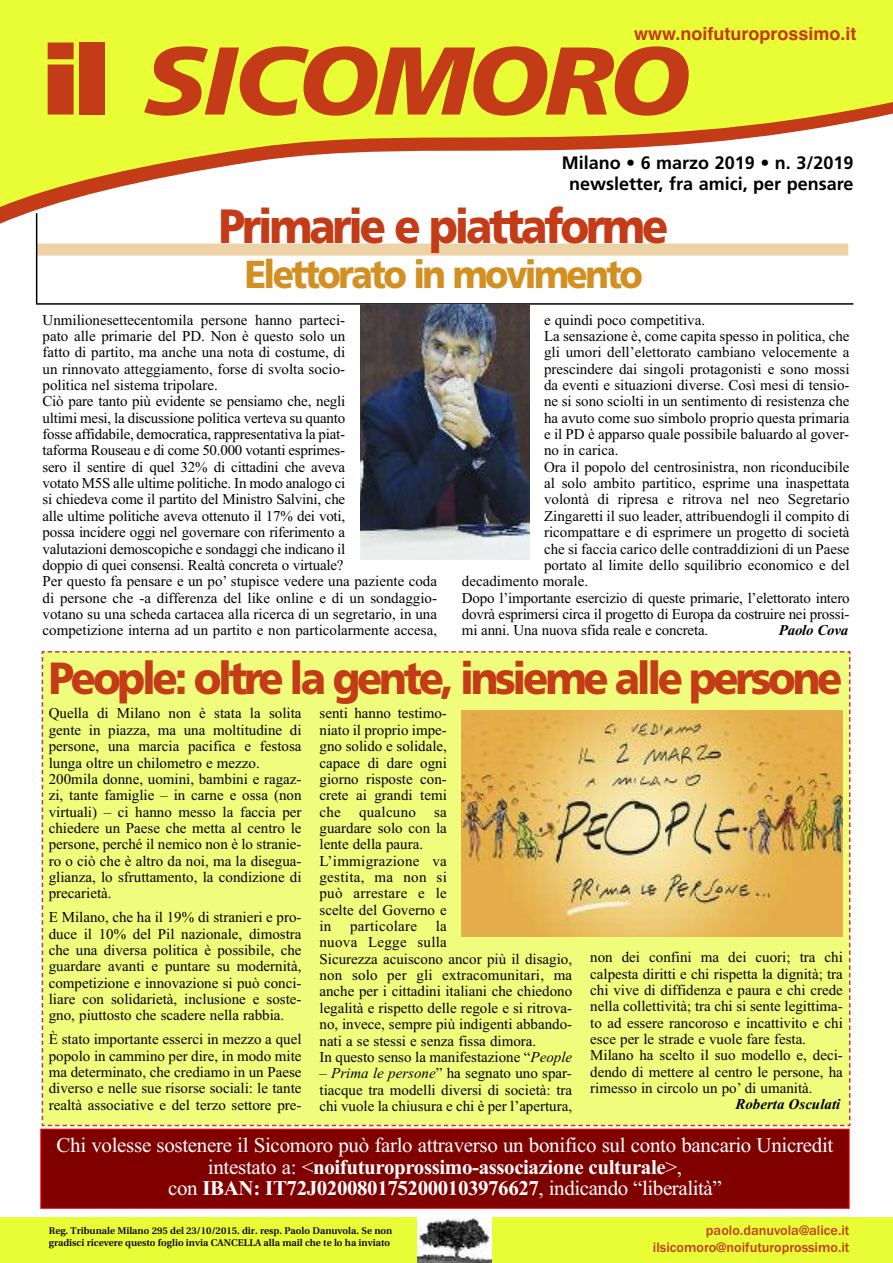
<style>
.page{position:relative;width:893px;height:1263px;background:#fff}
.page>*{position:absolute;margin:0;border:0;box-sizing:border-box;transform-origin:0 0}
.t1{font:italic 900 96px "Frutiger";letter-spacing:-.035em;color:#c33b17;scale:1.07 1}
.t2{font:900 48px "Frutiger";letter-spacing:-.075em;color:#c33b17;scale:.9 1}
.t3{font:900 45px "Frutiger";letter-spacing:-.08em;color:#c33b17;scale:.92 1}
.t4{font:900 39px "Frutiger";letter-spacing:-.075em;color:#d38f21;scale:.9 1}
.t5{font:21px/21.6px "Times New Roman";letter-spacing:-.015em;color:#fff;text-align:center}
.t6{font:700 18px/21.6px "Frutiger";color:#000;text-align:center}
.t7{font:700 18px "Helvetica";color:#c33b17}
.t8{font:15px/16.4px "Times New Roman";color:#000}
.t9{font:italic 700 15px "Times New Roman";color:#000}
.t10{font:500 14.25px/17.1px "Franklin Gothic";color:#c33b17;text-align:right}
.t11{font:600 9.75px/11.7px "Utopia";color:#000}
.s1{font-style:normal}
.s2{font-style:italic}
.s3{font-weight:700}
</style>
<div class="page">
<div style="left:37px;top:244px;width:811px;height:12px;background:#edd2a6"></div>
<svg style="left:0;top:0;width:893px;height:207px;fill:#e9fd37"></svg>
<div style="left:0;top:1217px;width:893px;height:46px;background:#e9fd37"></div>
<img style="left:417px;top:1217px;width:74px;height:46px">
<hr style="left:36px;top:213px;width:1px;height:91px;background:#000">
<hr style="left:36px;top:303px;width:817px;height:2px;background:#000">
<div style="left:41px;top:651px;width:810px;height:476px;background:#f0fd7c"></div>
<div style="left:41px;top:1129px;width:808px;height:79px;background:#800000"></div>
<div style="left:40px;top:1129px;width:809px;height:80px;border:1px solid #f00"></div>
<img style="left:462px;top:710px;width:381px;height:227px">
<img style="left:360px;top:304px;width:169px;height:256px">
<p class="t7" style="left:634px;top:23px;width:224px">www.noifuturoprossimo.it</p>
<h1 class="t1" style="left:42px;top:43px;width:606px"><span class="s1">il</span> SICOMORO</h1>
<p class="t6" style="left:562px;top:153px;width:293px">Milano • 6 marzo 2019 • n. 3/2019 newsletter, fra amici, per pensare</p>
<h2 class="t2" style="left:219px;top:207px;width:501px">Primarie e piattaforme</h2>
<h3 class="t4" style="left:245px;top:259px;width:444px">Elettorato in movimento</h3>
<p class="t8" style="left:43px;top:311px;width:396px">Unmilionesettecentomila persone hanno parteci-<br>pato alle primarie del PD. Non è questo solo un<br>fatto di partito, ma anche una nota di costume, di<br>un rinnovato atteggiamento, forse di svolta socio-<br>politica nel sistema tripolare.<br>Ciò pare tanto più evidente se pensiamo che, negli<br>ultimi mesi, la discussione politica verteva su quanto<br>fosse affidabile, democratica, rappresentativa la piat-<br>taforma Rouseau e di come 50.000 votanti esprimes-<br>sero il sentire di quel 32% di cittadini che aveva<br>votato M5S alle ultime politiche. In modo analogo ci<br>si chiedeva come il partito del Ministro Salvini, che<br>alle ultime politiche aveva ottenuto il 17% dei voti,<br>possa incidere oggi nel governare con riferimento a<br>valutazioni demoscopiche e sondaggi che indicano il<br>doppio di quei consensi. Realtà concreta o virtuale?<br>Per questo fa pensare e un po’ stupisce vedere una paziente coda di persone che -a differenza del like online e di un sondaggio&shy;votano su una scheda cartacea alla ricerca di un segretario, in una competizione interna ad un partito e non particolarmente accesa,</p>
<p class="t8" style="left:544px;top:311px;width:163px">e quindi poco competitiva.</p>
<p class="t8" style="left:544px;top:328px;width:307px">La sensazione è, come capita spesso in politica, che</p>
<p class="t8" style="left:544px;top:344px;width:307px">gli umori dell’elettorato cambiano velocemente a</p>
<p class="t8" style="left:544px;top:360px;width:307px">prescindere dai singoli protagonisti e sono mossi</p>
<p class="t8" style="left:544px;top:377px;width:307px">da eventi e situazioni diverse. Così mesi di tensio-</p>
<p class="t8" style="left:544px;top:393px;width:307px">ne si sono sciolti in un sentimento di resistenza che</p>
<p class="t8" style="left:544px;top:409px;width:307px">ha avuto come suo simbolo proprio questa primaria</p>
<p class="t8" style="left:544px;top:426px;width:307px">e il PD è apparso quale possibile baluardo al gover-</p>
<p class="t8" style="left:544px;top:442px;width:76px">no in carica.</p>
<p class="t8" style="left:544px;top:458px;width:307px">Ora il popolo del centrosinistra, non riconducibile</p>
<p class="t8" style="left:544px;top:475px;width:307px">al solo ambito partitico, esprime una inaspettata</p>
<p class="t8" style="left:544px;top:491px;width:307px">volontà di ripresa e ritrova nel neo Segretario</p>
<p class="t8" style="left:544px;top:507px;width:307px">Zingaretti il suo leader, attribuendogli il compito di</p>
<p class="t8" style="left:544px;top:524px;width:307px">ricompattare e di esprimere un progetto di società</p>
<p class="t8" style="left:544px;top:540px;width:307px">che si faccia carico delle contraddizioni di un Paese</p>
<p class="t8" style="left:544px;top:556px;width:307px">portato al limite dello squilibrio economico e del</p>
<p class="t8" style="left:462px;top:573px;width:128px">decadimento morale.</p>
<p class="t8" style="left:462px;top:589px;width:389px">Dopo l’importante esercizio di queste primarie, l’elettorato intero</p>
<p class="t8" style="left:462px;top:606px;width:389px">dovrà esprimersi circa il progetto di Europa da costruire nei prossi-</p>
<p class="t8" style="left:462px;top:622px;width:248px">mi anni. Una nuova sfida reale e concreta.</p>
<p class="t9" style="left:779px;top:621px;width:71px">Paolo Cova</p>
<h3 class="t3" style="left:49px;top:660px;width:864px">People: oltre la gente, insieme alle persone</h3>
<p class="t8" style="left:49px;top:705px;width:254px">Quella di Milano non è stata la solita gente in piazza, ma una moltitudine di persone, una marcia pacifica e festosa lunga oltre un chilometro e mezzo.<br>200mila donne, uomini, bambini e ragaz&shy;zi, tante famiglie – in carne e ossa (non virtuali) – ci hanno messo la faccia per chiedere un Paese che metta al centro le persone, perché il nemico non è lo stranie&shy;ro o ciò che è altro da noi, ma la disegua&shy;glianza, lo sfruttamento, la condizione di precarietà.</p>
<p class="t8" style="left:49px;top:909px;width:254px;text-align:justify">E Milano, che ha il 19% di stranieri e pro&shy;duce il 10% del Pil nazionale, dimostra che una diversa politica è possibile, che guardare avanti e puntare su modernità, competizione e innovazione si può conci&shy;liare con solidarietà, inclusione e soste&shy;gno, piuttosto che scadere nella rabbia.</p>
<p class="t8" style="left:49px;top:1031px;width:254px;text-align:justify">È stato importante esserci in mezzo a quel popolo in cammino per dire, in modo mite ma determinato, che crediamo in un Paese diverso e nelle sue risorse sociali: le tante realtà associative e del terzo settore pre-</p>
<p class="t8" style="left:319px;top:705px;width:254px">senti hanno testimo-<br>niato il proprio impe-<br>gno solido e solidale,<br>capace di dare ogni<br>giorno risposte con-<br>crete ai grandi temi<br>che qualcuno sa<br>guardare solo con la<br>lente della paura.<br>L’immigrazione va<br>gestita, ma non si<br>può arrestare e le<br>scelte del Governo e<br>in particolare la<br>nuova Legge sulla<br>Sicurezza acuiscono ancor più il disagio, non solo per gli extracomunitari, ma anche per i cittadini italiani che chiedono legalità e rispetto delle regole e si ritrova&shy;no, invece, sempre più indigenti abbando&shy;nati a se stessi e senza fissa dimora.<br>In questo senso la manifestazione “<span class="s2">People</span></p>
<p class="t8" style="left:319px;top:1065px;width:254px;text-align:justify"><span class="s2">– Prima le persone</span>” ha segnato uno spar&shy;tiacque tra modelli diversi di società: tra chi vuole la chiusura e chi è per l’apertura,</p>
<p class="t8" style="left:590px;top:949px;width:254px">non dei confini ma dei cuori; tra chi calpesta diritti e chi rispetta la dignità; tra chi vive di diffidenza e paura e chi crede nella collettività; tra chi si sente legittima&shy;to ad essere rancoroso e incattivito e chi esce per le strade e vuole fare festa.<br>Milano ha scelto il suo modello e, deci&shy;dendo di mettere al centro le persone, ha rimesso in circolo un po’ di umanità.</p>
<p class="t9" style="left:735px;top:1095px;width:106px">Roberta Osculati</p>
<h3 class="t5" style="left:57px;top:1134px;width:778px">Chi volesse sostenere il Sicomoro può farlo attraverso un bonifico sul conto bancario Unicredit intestato a: &lt;<span class="s3">noifuturoprossimo-associazione culturale</span>&gt;,<br>con <span class="s3">IBAN: IT72J0200801752000103976627</span>, indicando “liberalità”</h3>
<p class="t11" style="left:49px;top:1226px;width:345px">Reg. Tribunale Milano 295 del 23/10/2015. dir. resp. Paolo Danuvola. Se non gradisci ricevere questo foglio invia CANCELLA alla mail che te lo ha inviato</p>
<p class="t10" style="left:653px;top:1221px;width:198px">paolo.danuvola@alice.it ilsicomoro@noifuturoprossimo.it</p>
</div>
